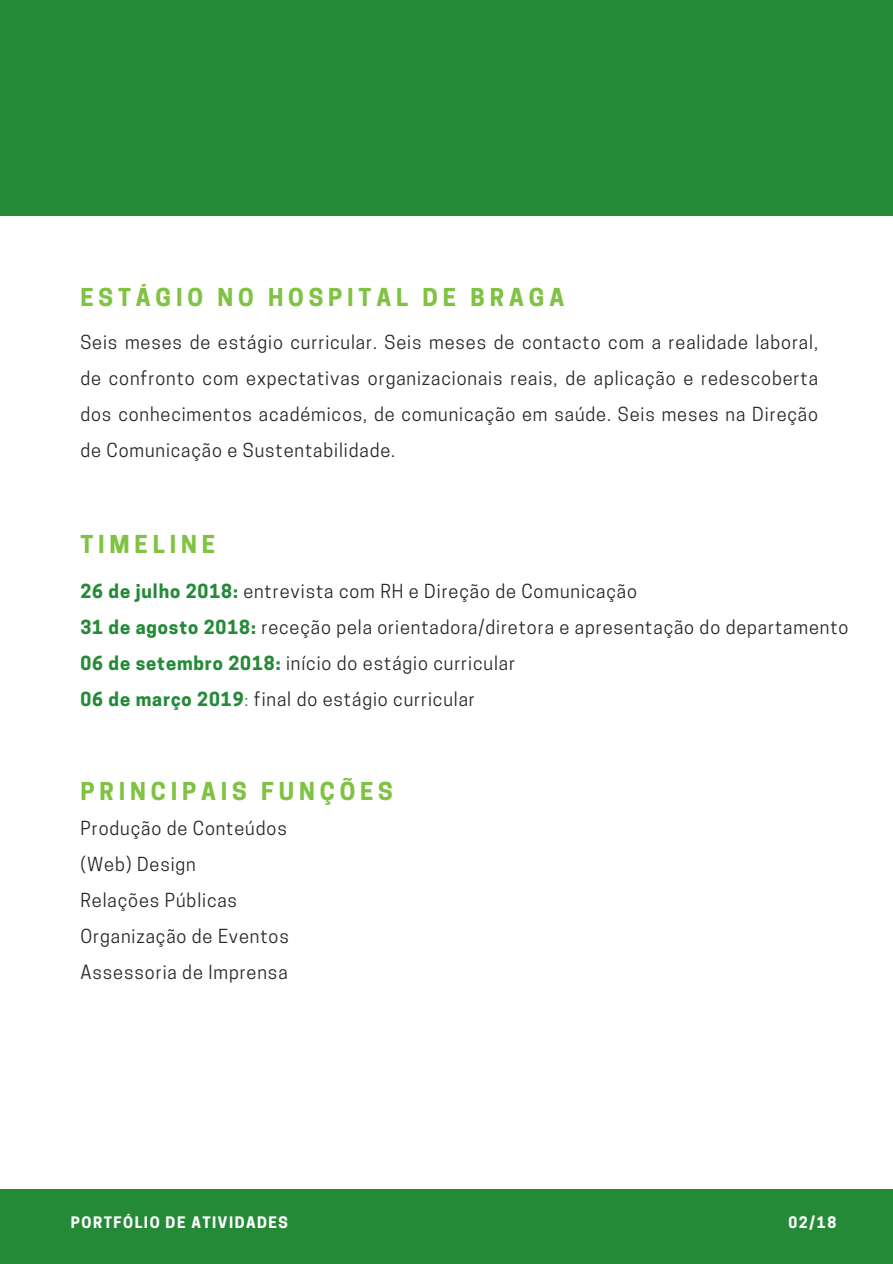
<style>
.page{position:relative;width:893px;height:1264px;background:#fff}
.page>*{position:absolute;margin:0;border:0;box-sizing:border-box;transform-origin:0 0}
.t1{font:700 23.1px "Cooper Hewitt";letter-spacing:.21em;color:#80c242}
.t2{font:18.15px/36px "Cooper Hewitt";letter-spacing:.05em;color:#282828}
.t3{font:700 14.85px "Cooper Hewitt";letter-spacing:.1em;color:#fff}
.s1{font-weight:700;color:#248a38}
.s2{color:#248a38}
</style>
<div class="page">
<div style="left:0;top:0;width:892px;height:216px;background:#248a38"></div>
<div style="left:0;top:1189px;width:892px;height:74px;background:#248a38"></div>
<h2 class="t1" style="left:80px;top:289px;width:485px">ESTÁGIO NO HOSPITAL DE BRAGA</h2>
<h1 class="t2" style="left:80px;top:326px;width:739px;text-align:justify">Seis meses de estágio curricular. Seis meses de contacto com a realidade laboral, de confronto com expectativas organizacionais reais, de aplicação e redescoberta dos conhecimentos académicos, de comunicação em saúde. Seis meses na Direção de Comunicação e Sustentabilidade.</h1>
<h2 class="t1" style="left:80px;top:536px;width:136px">TIMELINE</h2>
<h1 class="t2" style="left:80px;top:575px;width:769px"><span class="s1">26 de julho 2018:</span> entrevista com RH e Direção de Comunicação<br><span class="s1">31 de agosto 2018:</span> receção pela orientadora/diretora e apresentação do departamento <span class="s1">06 de setembro 2018:</span> início do estágio curricular<br><span class="s1">06 de março 2019</span><span class="s2">:</span> final do estágio curricular</h1>
<h2 class="t1" style="left:80px;top:783px;width:314px">PRINCIPAIS FUNÇÕES</h2>
<p class="t2" style="left:80px;top:812px;width:210px">Produção de Conteúdos (Web) Design<br>Relações Públicas<br>Organização de Eventos<br>Assessoria de Imprensa</p>
<p class="t3" style="left:71px;top:1217px;width:218px">PORTFÓLIO DE ATIVIDADES</p>
<h1 class="t3" style="left:788px;top:1217px;width:49px">02/18</h1>
</div>
